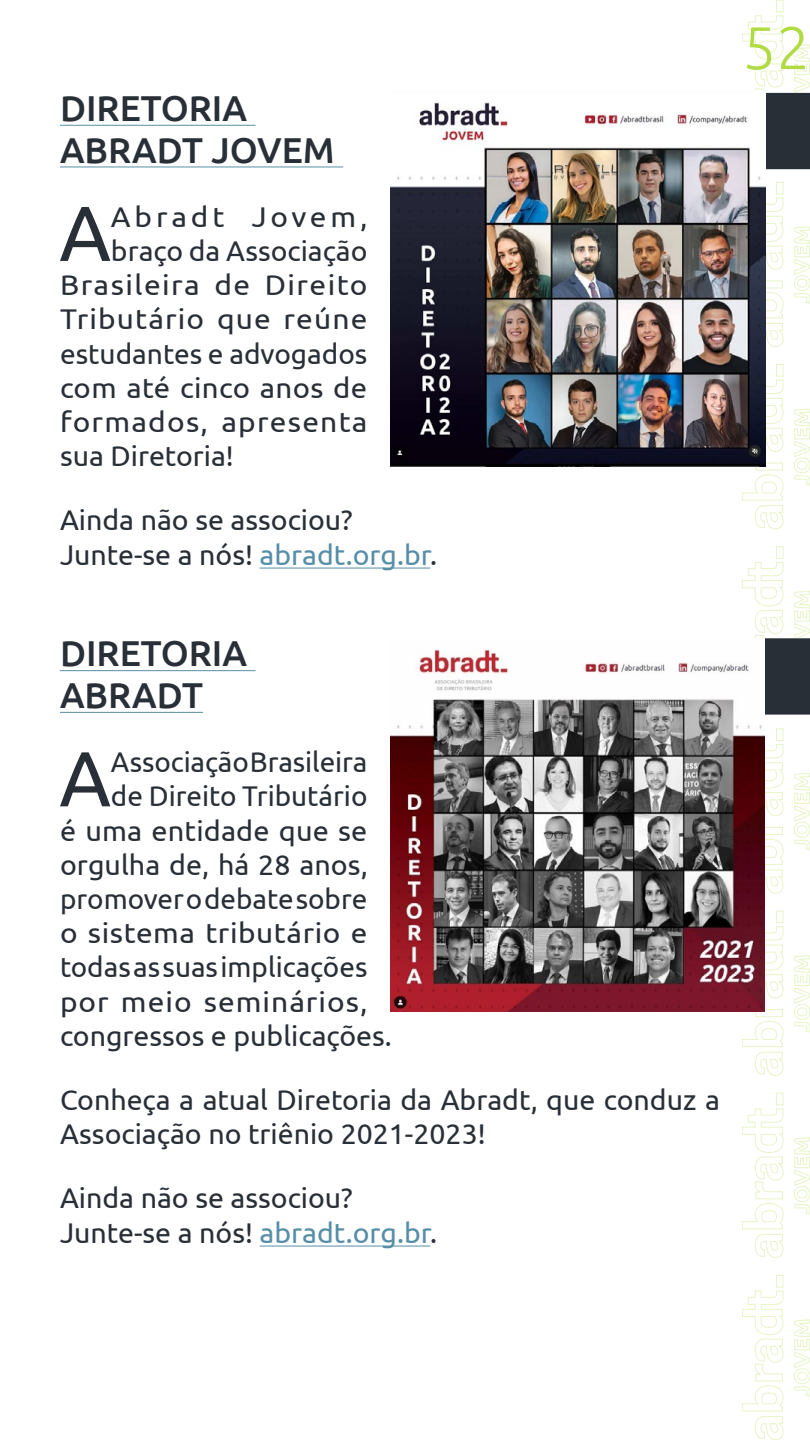
<style>
.page{position:relative;width:810px;height:1440px;background:#fff}
.page>*{position:absolute;margin:0;border:0;box-sizing:border-box;transform-origin:0 0}
.t1{font:77.85px "Ubuntu";color:#292f36}
.t2{font:300 60px "Ubuntu";color:#b0db43}
.t3{font:500 36px/41.7px "Ubuntu";color:#292f36}
.t4{font:28.5px/34.2px "Ubuntu";color:#292f36}
.t5{font:28.5px "Ubuntu";letter-spacing:.035em;color:#292f36;scale:1.05 1}
.t6{font:28.5px "Ubuntu";letter-spacing:.05em;color:#292f36;scale:1.05 1}
.t7{font:28.5px "Ubuntu";letter-spacing:.02em;color:#292f36;scale:1.05 1}
.t8{font:28.5px "Ubuntu";letter-spacing:.04em;color:#292f36;scale:1.05 1}
.t9{font:28.5px "Ubuntu";letter-spacing:.13em;color:#292f36;scale:1.05 1}
.s1{color:#568ea8}
</style>
<div class="page">
<svg style="left:742px;top:0;width:68px;height:93px"></svg>
<svg style="left:765px;top:182px;width:45px;height:165px"></svg>
<svg style="left:742px;top:364px;width:68px;height:165px"></svg>
<svg style="left:742px;top:546px;width:68px;height:92px"></svg>
<svg style="left:742px;top:728px;width:68px;height:712px"></svg>
<div style="left:765px;top:93px;width:45px;height:76px;background:#292f36"></div>
<hr style="left:60px;top:125px;width:195px;height:1px;background:#568ea8">
<hr style="left:60px;top:167px;width:283px;height:1px;background:#568ea8">
<hr style="left:260px;top:568px;width:170px;height:1px;background:#568ea8">
<div style="left:765px;top:638px;width:45px;height:77px;background:#292f36"></div>
<hr style="left:60px;top:670px;width:195px;height:1px;background:#568ea8">
<hr style="left:60px;top:712px;width:143px;height:1px;background:#568ea8">
<hr style="left:260px;top:1246px;width:170px;height:1px;background:#568ea8">
<img style="left:390px;top:90px;width:375px;height:376px">
<img style="left:390px;top:649px;width:375px;height:362px">
<p class="t3" style="left:60px;top:86px;width:276px">DIRETORIA<br>ABRADT JOVEM</p>
<h1 class="t1" style="left:59px;top:186px;width:53px">A</h1>
<p class="t9" style="left:111px;top:199px;width:246px">Abradt Jovem,</p>
<p class="t4" style="left:111px;top:233px;width:258px">braço da Associação</p>
<p class="t6" style="left:60px;top:268px;width:294px">Brasileira de Direito</p>
<p class="t5" style="left:60px;top:302px;width:294px">Tributário que reúne</p>
<p class="t4" style="left:60px;top:335px;width:309px">estudantes e advogados</p>
<p class="t4" style="left:60px;top:370px;width:309px">com até cinco anos de</p>
<p class="t8" style="left:60px;top:405px;width:294px">formados, apresenta</p>
<p class="t4" style="left:60px;top:438px;width:175px">sua Diretoria!</p>
<p class="t4" style="left:60px;top:502px;width:379px">Ainda não se associou?<br>Junte-se a nós! <span class="s1">abradt.org.br</span>.</p>
<p class="t3" style="left:60px;top:631px;width:189px">DIRETORIA<br>ABRADT</p>
<h1 class="t1" style="left:59px;top:731px;width:53px">A</h1>
<p class="t4" style="left:111px;top:744px;width:258px">Associação Brasileira</p>
<p class="t4" style="left:111px;top:778px;width:258px">de Direito Tributário</p>
<p class="t4" style="left:60px;top:812px;width:309px">é uma entidade que se</p>
<p class="t4" style="left:60px;top:847px;width:309px">orgulha de, há 28 anos,</p>
<p class="t4" style="left:60px;top:881px;width:309px">promover o debate sobre</p>
<p class="t7" style="left:60px;top:916px;width:294px">o sistema tributário e</p>
<p class="t4" style="left:60px;top:949px;width:309px">todas as suas implicações</p>
<p class="t5" style="left:60px;top:984px;width:294px">por meio seminários,</p>
<p class="t4" style="left:60px;top:1018px;width:333px">congressos e publicações.</p>
<p class="t4" style="left:60px;top:1082px;width:661px">Conheça a atual Diretoria da Abradt, que conduz a<br>Associação no triênio 2021-2023!</p>
<p class="t4" style="left:60px;top:1180px;width:379px">Ainda não se associou?<br>Junte-se a nós! <span class="s1">abradt.org.br</span>.</p>
<h2 class="t2" style="left:742px;top:12px;width:69px">52</h2>
</div>
